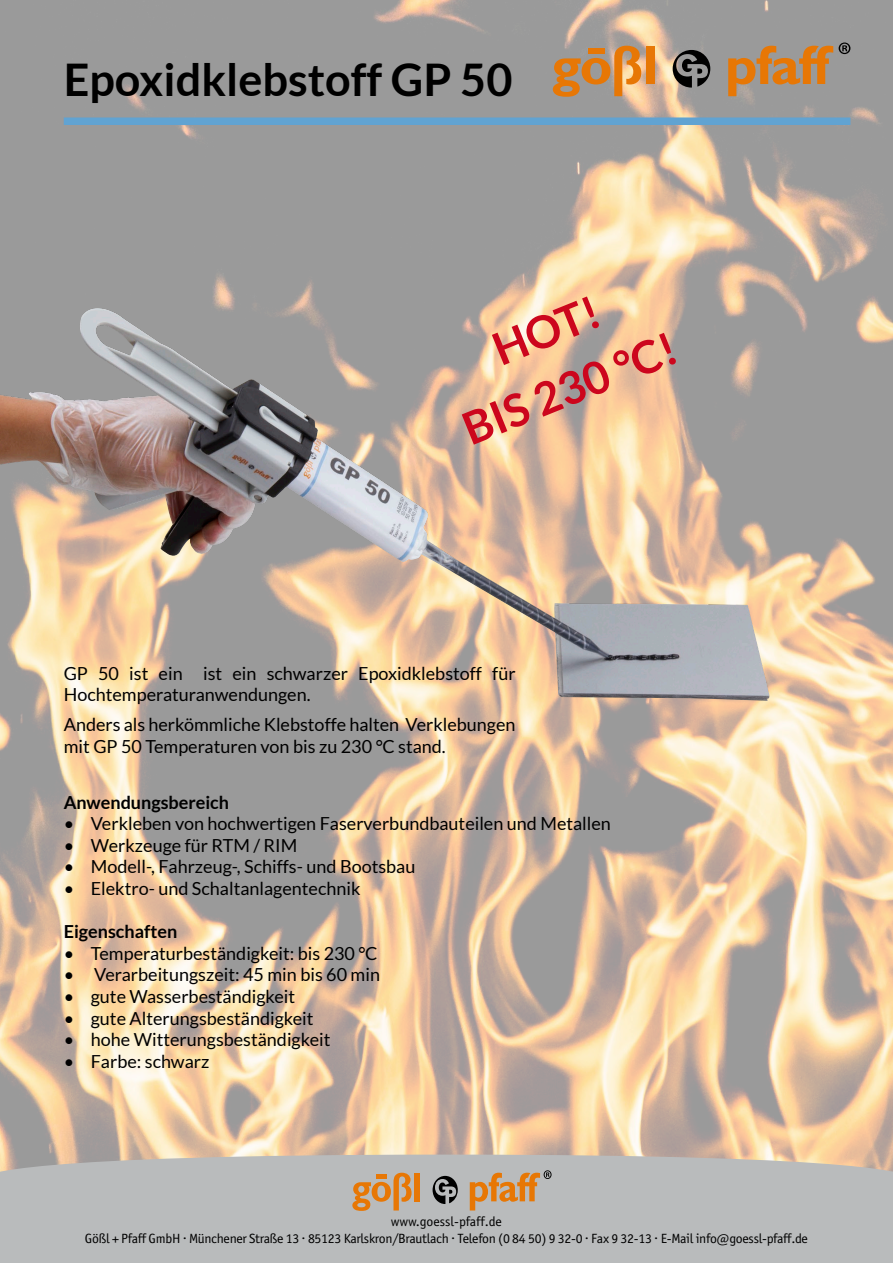
<style>
.page{position:relative;width:893px;height:1263px;background:#fff}
.page>*{position:absolute;margin:0;border:0;box-sizing:border-box;transform-origin:0 0}
.t1{font:700 45px "Lato";color:#000}
.t2{font:700 45px "Lato";color:#cc061d}
.t3{font:18px/21.6px "Lato";color:#000}
.t4{font:700 18px "Lato";color:#000}
.t5{font:13.35px/16.8px "Officina Sans";letter-spacing:-.02em;color:#000;text-align:center}
</style>
<div class="page">
<img style="left:0;top:0;width:893px;height:1154px">
<img style="left:0;top:308px;width:770px;height:393px">
<div style="left:64px;top:117px;width:786px;height:8px;background:#61a3d2"></div>
<div style="left:0;top:1154px;width:893px;height:109px;background:#b9bbbc"></div>
<svg style="left:433px;top:1176px;width:25px;height:28px"></svg>
<div style="left:415px;top:1173px;width:5px;height:28px;background:#e77705"></div>
<svg style="left:352px;top:1173px;width:60px;height:38px;background:#cc9d6c"></svg>
<svg style="left:470px;top:1170px;width:82px;height:40px;background:#c6a27e"></svg>
<svg style="left:839px;top:43px;width:11px;height:11px"></svg>
<svg style="left:673px;top:50px;width:37px;height:38px"></svg>
<div style="left:646px;top:46px;width:8px;height:38px;background:#e77705"></div>
<svg style="left:553px;top:46px;width:88px;height:50px;background:#c89159"></svg>
<svg style="left:728px;top:46px;width:105px;height:50px;background:#ba8b5c"></svg>
<p class="t1" style="left:64px;top:54px;width:450px">Epoxidklebstoff GP 50</p>
<p class="t2" style="left:485px;top:327px;width:113px;rotate:-22deg">HOT!</p>
<p class="t2" style="left:455px;top:407px;width:228px;rotate:-22deg">BIS 230 °C!</p>
<p class="t3" style="left:64px;top:662px;width:453px">GP 50 ist ein ist ein schwarzer Epoxidklebstoff für<br>Hochtemperaturanwendungen.</p>
<p class="t3" style="left:64px;top:714px;width:453px">Anders als herkömmliche Klebstoffe halten Verklebungen mit GP 50 Temperaturen von bis zu 230 °C stand.</p>
<p class="t4" style="left:64px;top:792px;width:167px">Anwendungsbereich</p>
<p class="t3" style="left:64px;top:813px;width:549px">• Verkleben von hochwertigen Faserverbundbauteilen und Metallen</p>
<p class="t3" style="left:64px;top:834px;width:235px">• Werkzeuge für RTM / RIM</p>
<p class="t3" style="left:64px;top:856px;width:353px">• Modell-, Fahrzeug-, Schiffs- und Bootsbau</p>
<p class="t3" style="left:64px;top:877px;width:298px">• Elektro- und Schaltanlagentechnik</p>
<p class="t4" style="left:64px;top:921px;width:115px">Eigenschaften</p>
<p class="t3" style="left:64px;top:942px;width:315px">• Temperaturbeständigkeit: bis 230 °C</p>
<p class="t3" style="left:64px;top:964px;width:318px">• Verarbeitungszeit: 45 min bis 60 min</p>
<p class="t3" style="left:64px;top:985px;width:233px">• gute Wasserbeständigkeit</p>
<p class="t3" style="left:64px;top:1007px;width:251px">• gute Alterungsbeständigkeit</p>
<p class="t3" style="left:64px;top:1029px;width:268px">• hohe Witterungsbeständigkeit</p>
<p class="t3" style="left:64px;top:1050px;width:147px">• Farbe: schwarz</p>
<p class="t5" style="left:85px;top:1213px;width:725px">www.goessl-pfaff.de<br>Gößl + Pfaff GmbH . Münchener Straße 13 . 85123 Karlskron/Brautlach . Telefon (0 84 50) 9 32-0 . Fax 9 32-13 . E-Mail info@goessl-pfaff.de</p>
</div>
